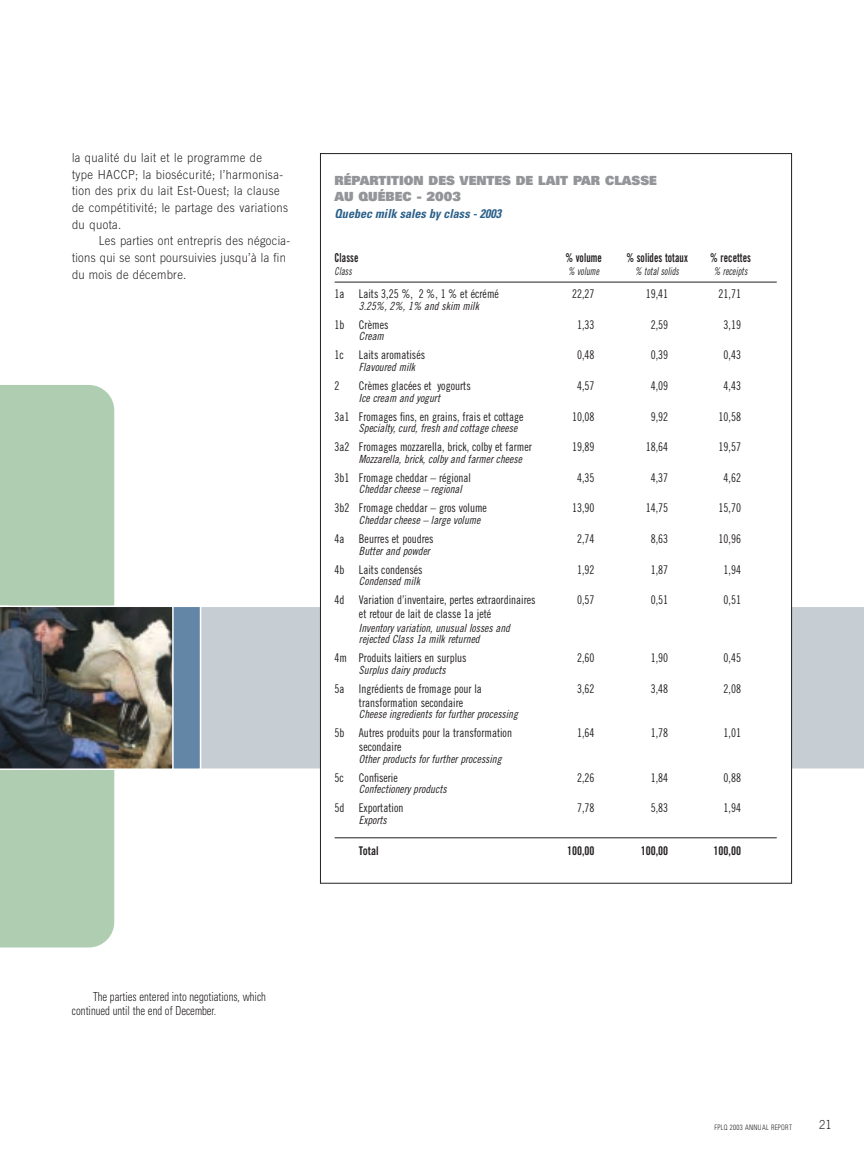
<style>
.page{position:relative;width:864px;height:1161px;background:#fff}
.page>*{position:absolute;margin:0;border:0;box-sizing:border-box;transform-origin:0 0}
.t1{font:900 12.6px/16.5px "Univers";color:#939598}
.t2{font:300 12.45px/16.6px "Trade Gothic";letter-spacing:.04em;color:#231f20;scale:.9 1}
.t3{font:300 condensed 12.45px/14px "Univers";color:#231f20;scale:.86 1}
.t4{font:italic 700 condensed 12.45px "Univers";color:#2b618a}
.t5{font:12.3px "Trade Gothic Bold Cond Twenty";letter-spacing:.01em;color:#231f20;scale:.8 1}
.t6{font:12px "Trade Gothic Cond Eighteen";color:#231f20;scale:.94 1}
.t7{font:12px "Trade Gothic Bold Cond Twenty";color:#231f20;scale:.94 1}
.t8{font:11.25px/11.6px "Trade Gothic Cond Eighteen Obl";color:#231f20}
.t9{font:10.8px "Trade Gothic Cond Eighteen Obl";letter-spacing:.01em;color:#231f20;scale:.8 1}
.t10{font:300 condensed 7.5px "Univers";letter-spacing:.045em;color:#231f20;scale:.9 1}
</style>
<div class="page">
<div style="left:0;top:385px;width:114px;height:563px;background:#afcdb0"></div>
<div style="left:201px;top:606px;width:663px;height:164px;background:#c6ced4"></div>
<div style="left:166px;top:606px;width:35px;height:163px;background:#6486a6"></div>
<div style="left:165px;top:606px;width:36px;height:164px;border:2px solid #fff"></div>
<div style="left:320px;top:154px;width:472px;height:729px;background:#fff"></div>
<hr style="left:335px;top:282px;width:442px;height:1px;background:#231f20">
<hr style="left:335px;top:837px;width:442px;height:1px;background:#231f20">
<img style="left:0;top:606px;width:174px;height:164px">
<p class="t2" style="left:72px;top:150px;width:242px">la qualité du lait et le programme de<br>type HACCP; la biosécurité; l’harmonisa&shy;tion des prix du lait Est-Ouest; la clause de compétitivité; le partage des variations du quota.</p>
<p class="t2" style="left:72px;top:234px;width:244px;text-indent:27px">Les parties ont entrepris des négocia&shy;tions qui se sont poursuivies jusqu’à la fin du mois de décembre.</p>
<p class="t1" style="left:335px;top:173px;width:324px">RÉPARTITION DES VENTES DE LAIT PAR CLASSE<br>AU QUÉBEC - 2003</p>
<p class="t4" style="left:335px;top:209px;width:168px">Quebec milk sales by class - 2003</p>
<p class="t5" style="left:335px;top:253px;width:31px">Classe</p>
<p class="t5" style="left:565px;top:253px;width:47px">% volume</p>
<p class="t5" style="left:626px;top:253px;width:78px">% solides totaux</p>
<p class="t5" style="left:710px;top:253px;width:53px">% recettes</p>
<p class="t9" style="left:335px;top:267px;width:23px">Class</p>
<p class="t9" style="left:568px;top:267px;width:40px">% volume</p>
<p class="t9" style="left:635px;top:267px;width:56px">% total solids</p>
<p class="t9" style="left:714px;top:267px;width:44px">% receipts</p>
<p class="t6" style="left:335px;top:290px;width:176px">1a Laits 3,25 %, 2 %, 1 % et écrémé</p>
<p class="t6" style="left:572px;top:290px;width:25px">22,27</p>
<p class="t6" style="left:646px;top:290px;width:25px">19,41</p>
<p class="t6" style="left:719px;top:290px;width:25px">21,71</p>
<p class="t8" style="left:359px;top:301px;width:121px">3.25%, 2%, 1% and skim milk</p>
<p class="t6" style="left:335px;top:320px;width:59px">1b Crèmes</p>
<p class="t6" style="left:577px;top:320px;width:20px">1,33</p>
<p class="t6" style="left:651px;top:320px;width:20px">2,59</p>
<p class="t6" style="left:724px;top:320px;width:20px">3,19</p>
<p class="t8" style="left:359px;top:331px;width:26px">Cream</p>
<p class="t6" style="left:335px;top:351px;width:98px">1c Laits aromatisés</p>
<p class="t6" style="left:577px;top:351px;width:20px">0,48</p>
<p class="t6" style="left:651px;top:351px;width:20px">0,39</p>
<p class="t6" style="left:724px;top:351px;width:20px">0,43</p>
<p class="t8" style="left:359px;top:362px;width:58px">Flavoured milk</p>
<p class="t6" style="left:335px;top:381px;width:7px">2</p>
<p class="t6" style="left:359px;top:381px;width:120px">Crèmes glacées et yogourts</p>
<p class="t6" style="left:577px;top:381px;width:20px">4,57</p>
<p class="t6" style="left:651px;top:381px;width:20px">4,09</p>
<p class="t6" style="left:724px;top:381px;width:20px">4,43</p>
<p class="t8" style="left:359px;top:393px;width:83px">Ice cream and yogurt</p>
<p class="t6" style="left:335px;top:412px;width:202px">3a1 Fromages fins, en grains, frais et cottage</p>
<p class="t6" style="left:572px;top:412px;width:25px">10,08</p>
<p class="t6" style="left:651px;top:412px;width:20px">9,92</p>
<p class="t6" style="left:719px;top:412px;width:25px">10,58</p>
<p class="t8" style="left:359px;top:423px;width:160px">Specialty, curd, fresh and cottage cheese</p>
<p class="t6" style="left:335px;top:443px;width:211px">3a2 Fromages mozzarella, brick, colby et farmer</p>
<p class="t6" style="left:572px;top:443px;width:25px">19,89</p>
<p class="t6" style="left:646px;top:443px;width:25px">18,64</p>
<p class="t6" style="left:719px;top:443px;width:25px">19,57</p>
<p class="t8" style="left:359px;top:454px;width:164px">Mozzarella, brick, colby and farmer cheese</p>
<p class="t6" style="left:335px;top:473px;width:147px">3b1 Fromage cheddar – régional</p>
<p class="t6" style="left:577px;top:473px;width:20px">4,35</p>
<p class="t6" style="left:651px;top:473px;width:20px">4,37</p>
<p class="t6" style="left:724px;top:473px;width:20px">4,62</p>
<p class="t8" style="left:359px;top:484px;width:104px">Cheddar cheese – regional</p>
<p class="t6" style="left:335px;top:504px;width:164px">3b2 Fromage cheddar – gros volume</p>
<p class="t6" style="left:572px;top:504px;width:25px">13,90</p>
<p class="t6" style="left:646px;top:504px;width:25px">14,75</p>
<p class="t6" style="left:719px;top:504px;width:25px">15,70</p>
<p class="t8" style="left:359px;top:515px;width:123px">Cheddar cheese – large volume</p>
<p class="t6" style="left:335px;top:534px;width:107px">4a Beurres et poudres</p>
<p class="t6" style="left:577px;top:534px;width:20px">2,74</p>
<p class="t6" style="left:651px;top:534px;width:20px">8,63</p>
<p class="t6" style="left:719px;top:534px;width:25px">10,96</p>
<p class="t8" style="left:359px;top:546px;width:73px">Butter and powder</p>
<p class="t6" style="left:335px;top:565px;width:95px">4b Laits condensés</p>
<p class="t6" style="left:577px;top:565px;width:20px">1,92</p>
<p class="t6" style="left:651px;top:565px;width:20px">1,87</p>
<p class="t6" style="left:724px;top:565px;width:20px">1,94</p>
<p class="t8" style="left:359px;top:576px;width:62px">Condensed milk</p>
<p class="t6" style="left:335px;top:596px;width:215px">4d Variation d’inventaire, pertes extraordinaires</p>
<p class="t6" style="left:577px;top:596px;width:20px">0,57</p>
<p class="t6" style="left:651px;top:596px;width:20px">0,51</p>
<p class="t6" style="left:724px;top:596px;width:20px">0,51</p>
<p class="t6" style="left:359px;top:609px;width:142px">et retour de lait de classe 1a jeté</p>
<p class="t8" style="left:359px;top:623px;width:153px">Inventory variation, unusual losses and rejected Class 1a milk returned</p>
<p class="t6" style="left:335px;top:654px;width:142px">4m Produits laitiers en surplus</p>
<p class="t6" style="left:577px;top:654px;width:20px">2,60</p>
<p class="t6" style="left:651px;top:654px;width:20px">1,90</p>
<p class="t6" style="left:724px;top:654px;width:20px">0,45</p>
<p class="t8" style="left:359px;top:665px;width:88px">Surplus dairy products</p>
<p class="t6" style="left:335px;top:684px;width:158px">5a Ingrédients de fromage pour la</p>
<p class="t6" style="left:577px;top:684px;width:20px">3,62</p>
<p class="t6" style="left:651px;top:684px;width:20px">3,48</p>
<p class="t6" style="left:724px;top:684px;width:20px">2,08</p>
<p class="t6" style="left:359px;top:698px;width:113px">transformation secondaire</p>
<p class="t8" style="left:359px;top:709px;width:160px">Cheese ingredients for further processing</p>
<p class="t6" style="left:335px;top:729px;width:190px">5b Autres produits pour la transformation</p>
<p class="t6" style="left:577px;top:729px;width:20px">1,64</p>
<p class="t6" style="left:651px;top:729px;width:20px">1,78</p>
<p class="t6" style="left:724px;top:729px;width:20px">1,01</p>
<p class="t6" style="left:359px;top:743px;width:47px">secondaire</p>
<p class="t8" style="left:359px;top:754px;width:144px">Other products for further processing</p>
<p class="t6" style="left:335px;top:773px;width:69px">5c Confiserie</p>
<p class="t6" style="left:577px;top:773px;width:20px">2,26</p>
<p class="t6" style="left:651px;top:773px;width:20px">1,84</p>
<p class="t6" style="left:724px;top:773px;width:20px">0,88</p>
<p class="t8" style="left:359px;top:784px;width:89px">Confectionery products</p>
<p class="t6" style="left:335px;top:804px;width:75px">5d Exportation</p>
<p class="t6" style="left:577px;top:804px;width:20px">7,78</p>
<p class="t6" style="left:651px;top:804px;width:20px">5,83</p>
<p class="t6" style="left:724px;top:804px;width:20px">1,94</p>
<p class="t8" style="left:359px;top:815px;width:29px">Exports</p>
<p class="t7" style="left:359px;top:846px;width:22px">Total</p>
<p class="t7" style="left:567px;top:846px;width:31px">100,00</p>
<p class="t7" style="left:641px;top:846px;width:31px">100,00</p>
<p class="t7" style="left:714px;top:846px;width:31px">100,00</p>
<p class="t3" style="left:72px;top:991px;width:227px;text-indent:21px">The parties entered into negotiations, which continued until the end of December.</p>
<p class="t10" style="left:715px;top:1124px;width:87px">FPLQ 2003 ANNUAL REPORT</p>
<p class="t2" style="left:819px;top:1117px;width:16px">21</p>
</div>
